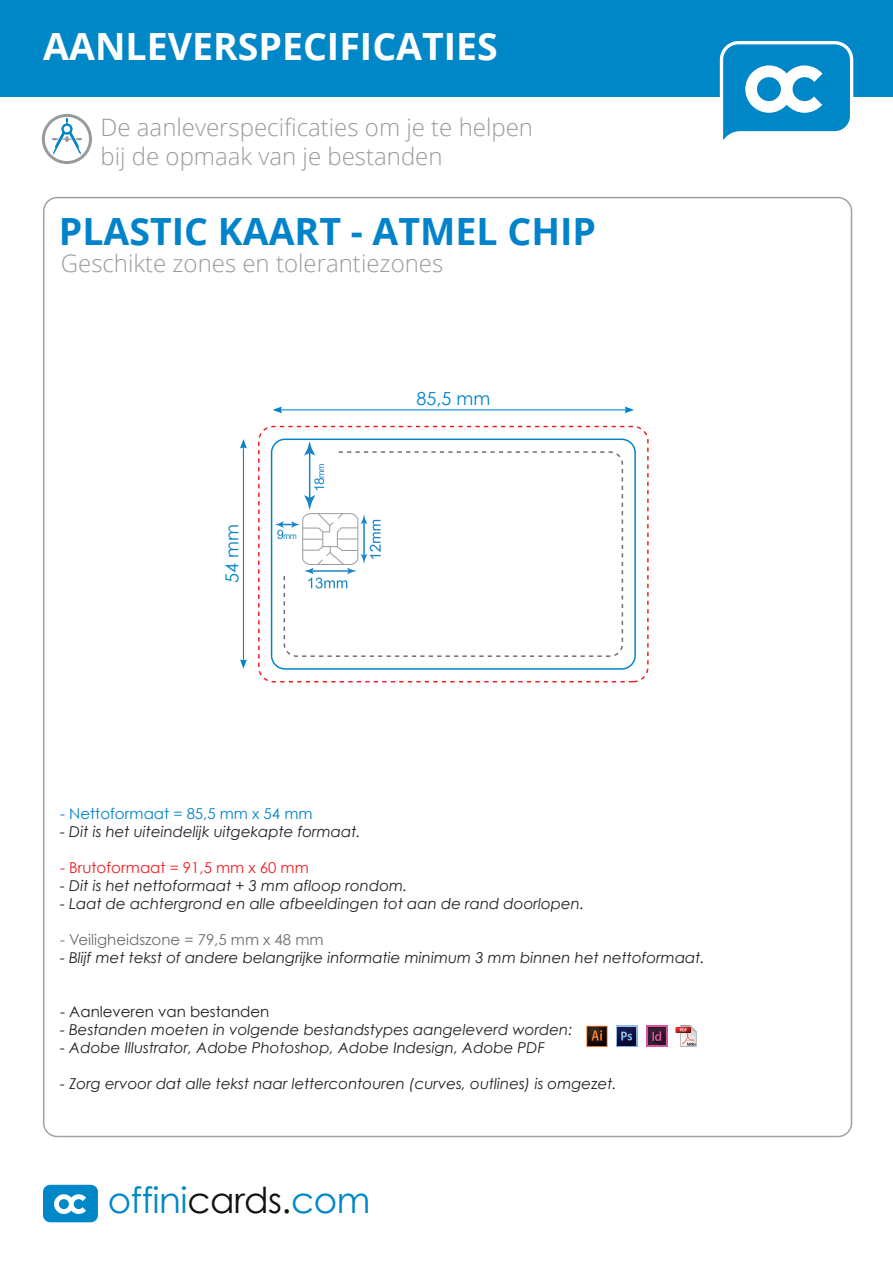
<style>
.page{position:relative;width:893px;height:1263px;background:#fff}
.page>*{position:absolute;margin:0;border:0;box-sizing:border-box;transform-origin:0 0}
.t1{font:700 37.5px "Open Sans";color:#0083ca}
.t2{font:700 37.5px "Open Sans";color:#fff}
.t3{font:35.85px "Century Gothic";letter-spacing:-.015em;color:#0087c7}
.t4{font:300 24px/28.8px "Open Sans";color:#989b9c}
.t5{font:18px "Century Gothic";color:#0083ca}
.t6{font:italic 15px "Century Gothic";color:#231f20}
.t7{font:15px "Century Gothic";color:#6c6d70}
.t8{font:15px "Century Gothic";color:#0083ca}
.t9{font:15px "Century Gothic";color:#ee1d23}
.t10{font:15px "Century Gothic";color:#231f20}
.s1{color:#0f1113}
</style>
<div class="page">
<div style="left:284px;top:451px;width:339px;height:206px;border:1px dashed #6c6d70;border-radius:12px"></div>
<div style="left:0;top:0;width:893px;height:97px;background:#0087c7"></div>
<svg style="left:719px;top:41px;width:135px;height:99px"></svg>
<svg style="left:43px;top:115px;width:47px;height:48px"></svg>
<div style="left:42px;top:114px;width:50px;height:50px;border:3px solid #989b9c;border-radius:50%"></div>
<svg style="left:52px;top:118px;width:30px;height:37px"></svg>
<div style="left:43px;top:1185px;width:55px;height:37px;background:#0087c7;border-radius:7px"></div>
<svg style="left:54px;top:1194px;width:32px;height:20px"></svg>
<svg style="left:586px;top:1026px;width:22px;height:21px"></svg>
<svg style="left:616px;top:1026px;width:21px;height:21px"></svg>
<svg style="left:618px;top:1027px;width:18px;height:18px"></svg>
<svg style="left:621px;top:1032px;width:11px;height:8px"></svg>
<svg style="left:646px;top:1026px;width:21px;height:21px"></svg>
<svg style="left:647px;top:1027px;width:18px;height:18px"></svg>
<img style="left:680px;top:1046px;width:17px;height:1px">
<svg style="left:676px;top:1026px;width:21px;height:20px"></svg>
<div style="left:271px;top:439px;width:365px;height:231px;border:1px solid #0083ca;border-radius:13px"></div>
<div style="left:258px;top:426px;width:391px;height:256px;border:1px dashed #ee1d23;border-radius:15px"></div>
<hr style="left:280px;top:409px;width:347px;height:1px;background:#0083ca">
<svg style="left:625px;top:406px;width:9px;height:7px"></svg>
<svg style="left:273px;top:406px;width:9px;height:7px"></svg>
<hr style="left:243px;top:445px;width:1px;height:221px;background:#0083ca">
<svg style="left:240px;top:439px;width:7px;height:10px"></svg>
<svg style="left:240px;top:659px;width:7px;height:10px"></svg>
<svg style="left:275px;top:441px;width:106px;height:147px"></svg>
<h1 class="t2" style="left:43px;top:20px;width:456px">AANLEVERSPECIFICATIES</h1>
<h3 class="t4" style="left:101px;top:113px;width:434px">De aanleverspecificaties om je te helpen bij de opmaak van je bestanden</h3>
<h1 class="t1" style="left:59px;top:205px;width:539px">PLASTIC KAART - ATMEL CHIP</h1>
<h3 class="t4" style="left:61px;top:248px;width:384px">Geschikte zones en tolerantiezones</h3>
<p class="t5" style="left:219px;top:583px;width:60px;rotate:-90deg">54 mm</p>
<p class="t5" style="left:417px;top:386px;width:75px">85,5 mm</p>
<p class="t8" style="left:60px;top:803px;width:254px">- Nettoformaat = 85,5 mm x 54 mm</p>
<p class="t6" style="left:60px;top:821px;width:302px">- Dit is het uiteindelijk uitgekapte formaat.</p>
<p class="t9" style="left:60px;top:857px;width:250px">- Brutoformaat = 91,5 mm x 60 mm</p>
<p class="t6" style="left:60px;top:875px;width:349px">- Dit is het nettoformaat + 3 mm afloop rondom.</p>
<p class="t6" style="left:60px;top:893px;width:525px">- Laat de achtergrond en alle afbeeldingen tot aan de rand doorlopen.</p>
<p class="t7" style="left:60px;top:929px;width:265px">- Veiligheidszone = 79,5 mm x 48 mm</p>
<p class="t6" style="left:60px;top:947px;width:646px">- Blijf met tekst of andere belangrijke informatie minimum 3 mm binnen het nettoformaat.</p>
<p class="t10" style="left:60px;top:1001px;width:211px">- Aanleveren van bestanden</p>
<p class="t6" style="left:60px;top:1019px;width:514px">- Bestanden moeten in volgende bestandstypes aangeleverd worden:</p>
<p class="t6" style="left:60px;top:1037px;width:486px">- Adobe Illustrator, Adobe Photoshop, Adobe Indesign, Adobe PDF</p>
<p class="t6" style="left:60px;top:1073px;width:558px">- Zorg ervoor dat alle tekst naar lettercontouren (curves, outlines) is omgezet.</p>
<h2 class="t3" style="left:108px;top:1175px;width:264px">offini<span class="s1">cards.</span>com</h2>
</div>
